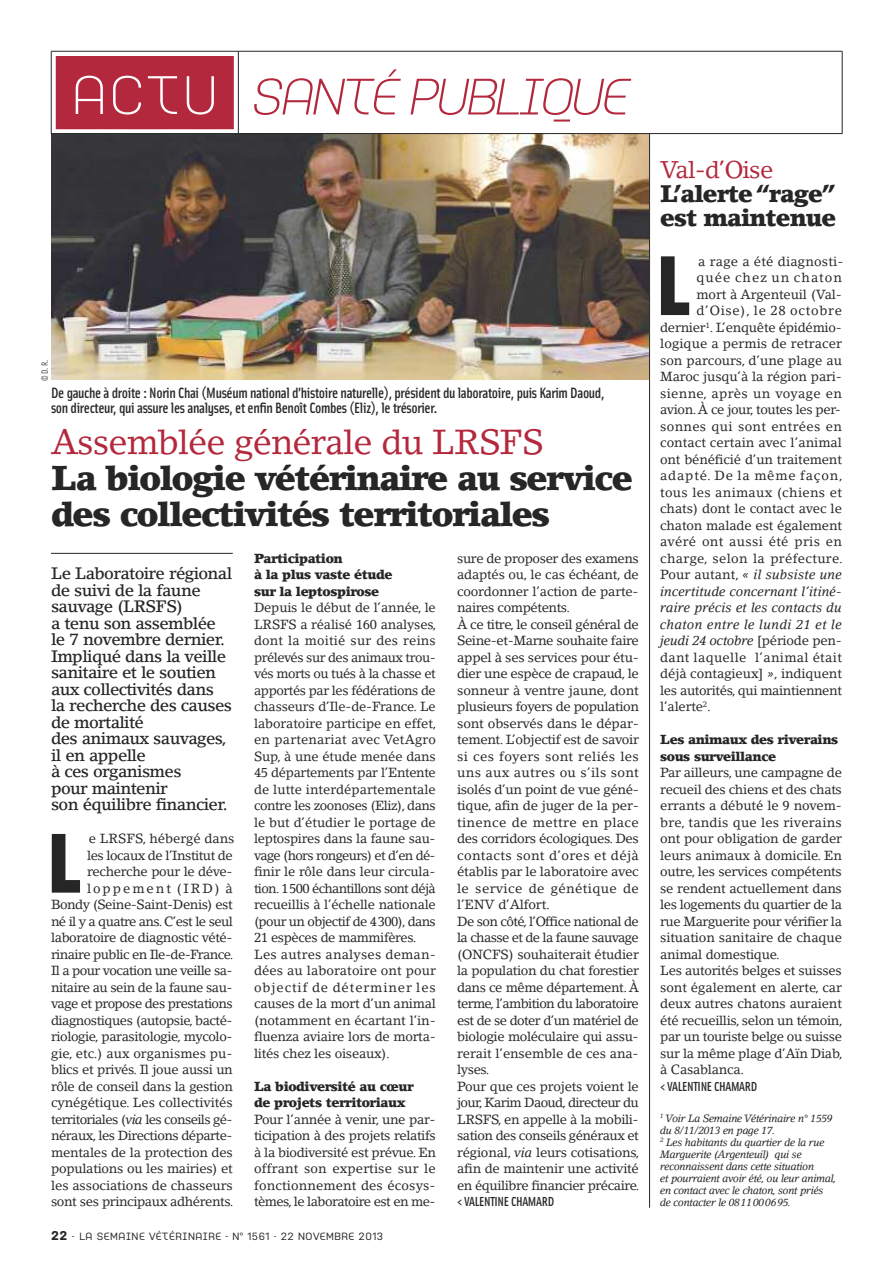
<style>
.page{position:relative;width:893px;height:1263px;background:#fff}
.page>*{position:absolute;margin:0;border:0;box-sizing:border-box;transform-origin:0 0}
.t1{font:900 85.05px "Solex OT";color:#272627}
.t2{font:italic 300 51px "Idealista";letter-spacing:-.05em;color:#b4283d}
.t3{font:900 34.5px/36px "Lino Letter Std";letter-spacing:-.04em;color:#272627}
.t4{font:34.5px "Lino Letter Std";letter-spacing:-.025em;color:#b4283d}
.t5{font:900 24px/24px "Lino Letter Std";letter-spacing:-.035em;color:#272627}
.t6{font:24px "Lino Letter Std";letter-spacing:-.035em;color:#b4283d}
.t7{font:500 16.5px/16.5px "Lino Letter Std";letter-spacing:-.04em;color:#272627}
.t8{font:500 15px/15px "Solex OT";letter-spacing:-.025em;color:#272627}
.t9{font:13.2px/16.5px "Lino Letter Std";letter-spacing:-.02em;color:#272627}
.t10{font:13.2px "Lino Letter Std";letter-spacing:.025em;color:#272627}
.t11{font:900 13.2px/16.5px "Lino Letter Std";letter-spacing:-.03em;color:#272627}
.t12{font:italic 13.2px "Lino Letter Std";letter-spacing:.005em;color:#272627}
.t13{font:13.2px "Lino Letter Std";color:#272627}
.t14{font:500 13.2px "Solex OT";letter-spacing:-.025em;color:#272627}
.t15{font:italic 13.2px "Lino Letter Std";letter-spacing:-.015em;color:#272627}
.t16{font:13.2px "Lino Letter Std";letter-spacing:.005em;color:#272627}
.t17{font:italic 13.2px "Lino Letter Std";letter-spacing:.025em;color:#272627}
.t18{font:13.2px "Lino Letter Std";letter-spacing:.06em;color:#272627}
.t19{font:13.2px "Lino Letter Std";letter-spacing:.015em;color:#272627}
.t20{font:13.2px "Lino Letter Std";letter-spacing:.055em;color:#272627}
.t21{font:13.2px "Lino Letter Std";letter-spacing:.075em;color:#272627}
.t22{font:italic 10.5px/12px "Lino Letter Std";letter-spacing:-.035em;color:#272627}
.t23{font:500 10.5px "Idealista";letter-spacing:.05em;color:#272627}
.t24{font:9px "Solex OT";color:#272627}
.s1{font-style:normal;font-size:54px;color:#fff}
.s2{font-style:italic}
.s3{font-weight:700;font-size:12.75px}
.s4{font-style:normal}
</style>
<div class="page">
<hr style="left:842px;top:51px;width:1px;height:83px;background:#272627">
<hr style="left:51px;top:553px;width:182px;height:1px;background:#272627">
<img style="left:51px;top:134px;width:598px;height:245px">
<hr style="left:649px;top:134px;width:1px;height:1074px;background:#272627">
<div style="left:56px;top:56px;width:178px;height:73px;background:#b4283d"></div>
<div style="left:51px;top:51px;width:187px;height:83px;border:4px solid #fff"></div>
<hr style="left:51px;top:133px;width:791px;height:1px;background:#272627">
<hr style="left:238px;top:51px;width:1px;height:83px;background:#272627">
<hr style="left:51px;top:51px;width:1px;height:83px;background:#272627">
<hr style="left:51px;top:51px;width:791px;height:1px;background:#272627">
<h2 class="t2" style="left:72px;top:77px;width:559px"><span class="s1">ACTU</span> SANTÉ PUBLIQUE</h2>
<p class="t24" style="left:40px;top:381px;width:22px;rotate:-90deg">©D.R.</p>
<p class="t8" style="left:51px;top:385px;width:555px">De gauche à droite : Norin Chai (Muséum national d’histoire naturelle), président du laboratoire, puis Karim Daoud, son directeur, qui assure les analyses, et enfin Benoît Combes (Eliz), le trésorier.</p>
<h3 class="t4" style="left:51px;top:429px;width:494px">Assemblée générale du LRSFS</h3>
<h3 class="t3" style="left:51px;top:463px;width:583px">La biologie vétérinaire au service des collectivités territoriales</h3>
<p class="t7" style="left:51px;top:566px;width:183px">Le Laboratoire régional de suivi de la faune sauvage (LRSFS)<br>a tenu son assemblée le 7 novembre dernier.<br>Impliqué dans la veille sanitaire et le soutien aux collectivités dans la recherche des causes de mortalité<br>des animaux sauvages, il en appelle<br>à ces organismes<br>pour maintenir<br>son équilibre financier.</p>
<h1 class="t1" style="left:47px;top:813px;width:34px">L</h1>
<p class="t9" style="left:51px;top:831px;width:185px;text-align:right">e LRSFS, hébergé dans<br>les locaux de l’Institut de recherche pour le déve&shy;loppement (IRD) à<br>Bondy (Seine-Saint-Denis) est né il y a quatre ans. C’est le seul laboratoire de diagnostic vété&shy;rinaire public en Ile-de-France.<br>Il a pour vocation une veille sa&shy;nitaire au sein de la faune sau&shy;vage et propose des prestations diagnostiques (autopsie, bacté&shy;riologie, parasitologie, mycolo&shy;gie, etc.) aux organismes pu&shy;blics et privés. Il joue aussi un rôle de conseil dans la gestion cynégétique. Les collectivités territoriales (<span class="s2">via</span> les conseils gé&shy;néraux, les Directions départe&shy;mentales de la protection des populations ou les mairies) et les associations de chasseurs sont ses principaux adhérents.</p>
<p class="t11" style="left:254px;top:551px;width:140px">Participation<br>à la plus vaste étude sur la leptospirose</p>
<p class="t9" style="left:254px;top:600px;width:184px">Depuis le début de l’année, le<br>LRSFS a réalisé 160 analyses, dont la moitié sur des reins prélevés sur des animaux trou&shy;vés morts ou tués à la chasse et apportés par les fédérations de chasseurs d’Ile-de-France. Le laboratoire participe en effet, en partenariat avec VetAgro<br>Sup, à une étude menée dans<br>45 départements par l’Entente de lutte interdépartementale contre les zoonoses (Eliz), dans le but d’étudier le portage de leptospires dans la faune sau&shy;vage (hors rongeurs) et d’en dé&shy;finir le rôle dans leur circula&shy;tion. 1500 échantillons sont déjà recueillis à l’échelle nationale (pour un objectif de 4300), dans<br>21 espèces de mammifères.<br>Les autres analyses deman&shy;dées au laboratoire ont pour objectif de déterminer les causes de la mort d’un animal (notamment en écartant l’in&shy;fluenza aviaire lors de morta&shy;lités chez les oiseaux).</p>
<p class="t11" style="left:254px;top:1079px;width:161px">La biodiversité au cœur de projets territoriaux</p>
<p class="t9" style="left:254px;top:1112px;width:183px;text-align:justify">Pour l’année à venir, une par&shy;ticipation à des projets relatifs à la biodiversité est prévue. En offrant son expertise sur le fonctionnement des écosys&shy;tèmes, le laboratoire est en me-</p>
<p class="t23" style="left:51px;top:1232px;width:334px"><span class="s3">22</span> - LA SEMAINE VÉTÉRINAIRE - N° 1561 - 22 NOVEMBRE 2013</p>
<p class="t9" style="left:457px;top:551px;width:184px">sure de proposer des examens adaptés ou, le cas échéant, de coordonner l’action de parte&shy;naires compétents.<br>À ce titre, le conseil général de<br>Seine-et-Marne souhaite faire appel à ses services pour étu&shy;dier une espèce de crapaud, le sonneur à ventre jaune, dont plusieurs foyers de population sont observés dans le dépar&shy;tement. L’objectif est de savoir si ces foyers sont reliés les uns aux autres ou s’ils sont isolés d’un point de vue géné&shy;tique, afin de juger de la per&shy;tinence de mettre en place des corridors écologiques. Des contacts sont d’ores et déjà établis par le laboratoire avec le service de génétique de l’ENV d’Alfort.<br>De son côté, l’Office national de la chasse et de la faune sauvage (ONCFS) souhaiterait étudier la population du chat forestier dans ce même département.À terme, l’ambition du laboratoire est de se doter d’un matériel de biologie moléculaire qui assu&shy;rerait l’ensemble de ces ana&shy;lyses.<br>Pour que ces projets voient le jour, Karim Daoud, directeur du<br>LRSFS, en appelle à la mobili&shy;sation des conseils généraux et régional, <span class="s2">via</span> leurs cotisations, afin de maintenir une activité en équilibre financier précaire.</p>
<p class="t14" style="left:457px;top:1194px;width:99px">&lt; VALENTINE CHAMARD</p>
<h3 class="t6" style="left:660px;top:160px;width:115px">Val-d’Oise</h3>
<h3 class="t5" style="left:660px;top:183px;width:177px">L’alerte “rage” est maintenue</h3>
<h1 class="t1" style="left:656px;top:236px;width:34px">L</h1>
<p class="t19" style="left:698px;top:256px;width:147px">a rage a été diagnosti-</p>
<p class="t21" style="left:696px;top:272px;width:147px">quée chez un chaton</p>
<p class="t9" style="left:696px;top:287px;width:147px">mort à Argenteuil (Val-</p>
<p class="t20" style="left:696px;top:305px;width:147px">d’Oise), le 28 octobre</p>
<p class="t9" style="left:660px;top:320px;width:183px">dernier<sup>1</sup>. L’enquête épidémio-</p>
<p class="t16" style="left:660px;top:338px;width:183px">logique a permis de retracer</p>
<p class="t13" style="left:660px;top:355px;width:183px">son parcours, d’une plage au</p>
<p class="t9" style="left:660px;top:369px;width:183px">Maroc jusqu’à la région pari-</p>
<p class="t10" style="left:660px;top:388px;width:183px">sienne, après un voyage en</p>
<p class="t9" style="left:660px;top:402px;width:182px">avion.À ce jour, toutes les per-</p>
<p class="t10" style="left:660px;top:421px;width:183px">sonnes qui sont entrées en</p>
<p class="t13" style="left:660px;top:437px;width:183px">contact certain avec l’animal</p>
<p class="t9" style="left:660px;top:452px;width:183px">ont bénéficié d’un traitement</p>
<p class="t18" style="left:660px;top:470px;width:184px">adapté. De la même façon,</p>
<p class="t10" style="left:660px;top:487px;width:183px">tous les animaux (chiens et</p>
<p class="t9" style="left:660px;top:501px;width:183px">chats) dont le contact avec le</p>
<p class="t9" style="left:660px;top:518px;width:183px">chaton malade est également</p>
<p class="t10" style="left:660px;top:536px;width:183px">avéré ont aussi été pris en</p>
<p class="t10" style="left:660px;top:553px;width:184px">charge, selon la préfecture.</p>
<p class="t12" style="left:660px;top:569px;width:183px"><span class="s4">Pour autant,</span> « il subsiste une</p>
<p class="t12" style="left:660px;top:586px;width:183px">incertitude concernant l’itiné-</p>
<p class="t12" style="left:660px;top:602px;width:183px">raire précis et les contacts du</p>
<p class="t17" style="left:660px;top:619px;width:183px">chaton entre le lundi 21 et le</p>
<p class="t15" style="left:660px;top:635px;width:183px">jeudi 24 octobre <span class="s4">[période pen-</span></p>
<p class="t10" style="left:660px;top:652px;width:183px">dant laquelle l’animal était</p>
<p class="t9" style="left:660px;top:666px;width:183px">déjà contagieux] <span class="s2">»</span>, indiquent</p>
<p class="t9" style="left:660px;top:683px;width:183px">les autorités, qui maintiennent</p>
<p class="t9" style="left:660px;top:699px;width:52px">l’alerte<sup>2</sup>.</p>
<p class="t11" style="left:660px;top:732px;width:180px">Les animaux des riverains sous surveillance</p>
<p class="t9" style="left:660px;top:765px;width:184px">Par ailleurs, une campagne de recueil des chiens et des chats errants a débuté le 9 novem&shy;bre, tandis que les riverains ont pour obligation de garder leurs animaux à domicile. En outre, les services compétents se rendent actuellement dans les logements du quartier de la rue Marguerite pour vérifier la situation sanitaire de chaque animal domestique.<br>Les autorités belges et suisses sont également en alerte, car deux autres chatons auraient été recueillis, selon un témoin, par un touriste belge ou suisse sur la même plage d’Aïn Diab, à Casablanca.</p>
<p class="t14" style="left:660px;top:1078px;width:99px">&lt; VALENTINE CHAMARD</p>
<p class="t22" style="left:660px;top:1113px;width:178px"><sup>1</sup> Voir La Semaine Vétérinaire n° 1559 du 8/11/2013 en page 17.<br><sup>2</sup> Les habitants du quartier de la rue Marguerite (Argenteuil) qui se reconnaissent dans cette situation<br>et pourraient avoir été, ou leur animal, en contact avec le chaton, sont priés de contacter le 0811000695.</p>
</div>
